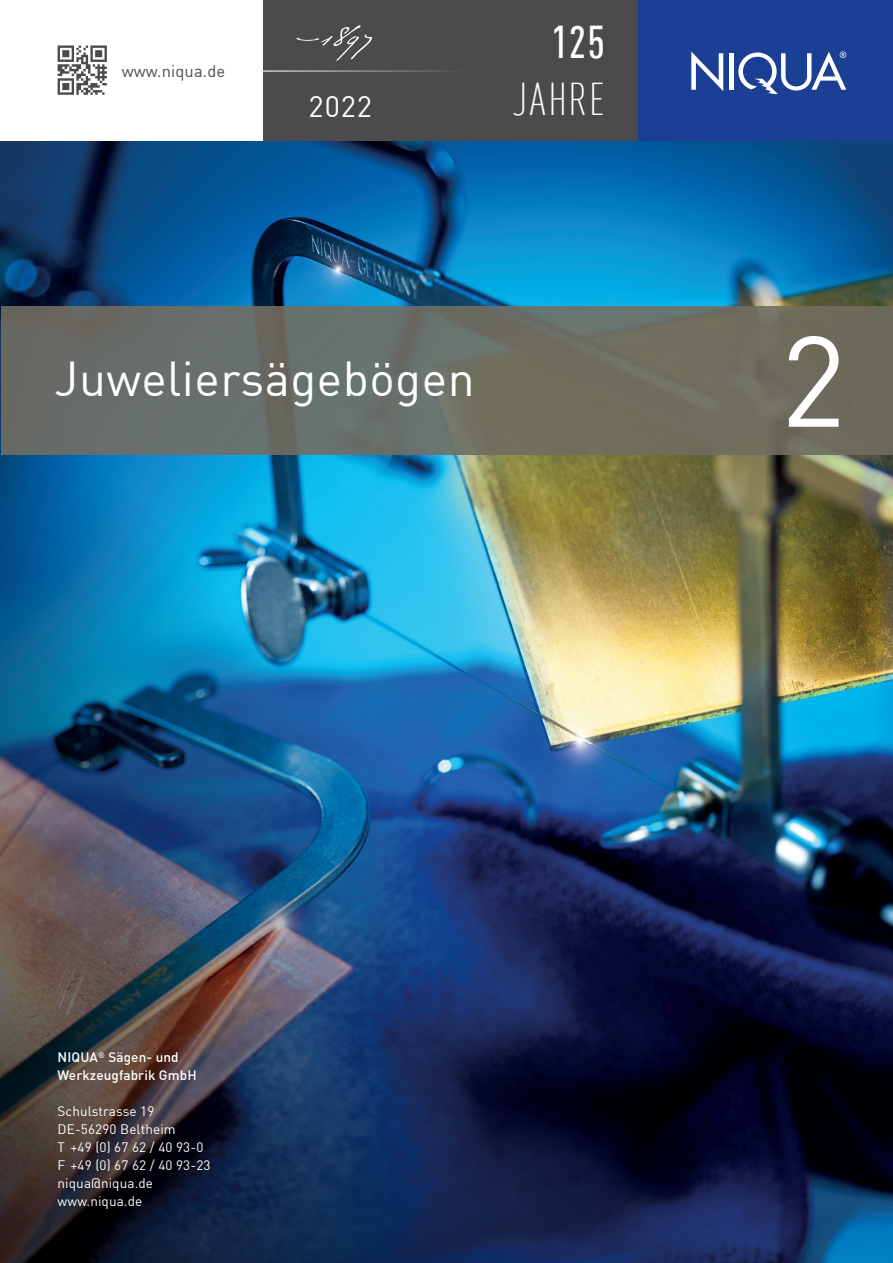
<style>
.page{position:relative;width:893px;height:1263px;background:#fff}
.page>*{position:absolute;margin:0;border:0;box-sizing:border-box;transform-origin:0 0}
.t1{font:126.45px "DIN";color:#fff}
.t2{font:48px "DIN";letter-spacing:.01em;color:#fff}
.t3{font:300 45px "DIN Cond";letter-spacing:.05em;color:#fff}
.t4{font:500 45px "DIN Cond";color:#fff}
.t5{font:29.1px "DIN";color:#fff}
.t6{font:16.5px "DIN";letter-spacing:.01em;color:#4b4a4d}
.t7{font:13.5px/18px "DIN";letter-spacing:.01em;color:#fff}
.t8{font:500 13.5px/18px "DIN";letter-spacing:.01em;color:#fff}
</style>
<div class="page">
<img style="left:0;top:140px;width:893px;height:1123px">
<div style="left:1px;top:306px;width:892px;height:148px;background:#696e63"></div>
<div style="left:264px;top:0;width:384px;height:140px;background:#4b4a4d"></div>
<svg style="left:297px;top:25px;width:75px;height:36px"></svg>
<hr style="left:259px;top:71px;width:209px;height:1px;background:#fff">
<svg style="left:58px;top:45px;width:49px;height:50px"></svg>
<div style="left:638px;top:0;width:255px;height:140px;background:#1b3f94"></div>
<svg style="left:691px;top:52px;width:32px;height:39px"></svg>
<hr style="left:730px;top:53px;width:4px;height:37px;background:#fff">
<svg style="left:738px;top:52px;width:108px;height:42px"></svg>
<p class="t6" style="left:122px;top:60px;width:105px">www.niqua.de</p>
<h3 class="t5" style="left:309px;top:88px;width:65px">2022</h3>
<h3 class="t4" style="left:551px;top:16px;width:55px">125</h3>
<h3 class="t3" style="left:513px;top:74px;width:93px">JAHRE</h3>
<h2 class="t2" style="left:55px;top:349px;width:422px">Juweliersägebögen</h2>
<h1 class="t1" style="left:780px;top:302px;width:67px">2</h1>
<p class="t8" style="left:58px;top:1048px;width:141px">NIQUA<sup>®</sup> Sägen- und<br>Werkzeugfabrik GmbH</p>
<p class="t7" style="left:58px;top:1102px;width:154px">Schulstrasse 19<br>DE-56290 Beltheim<br>T +49 (0) 67 62 / 40 93-0<br>F +49 (0) 67 62 / 40 93-23 niqua@niqua.de www.niqua.de</p>
</div>
